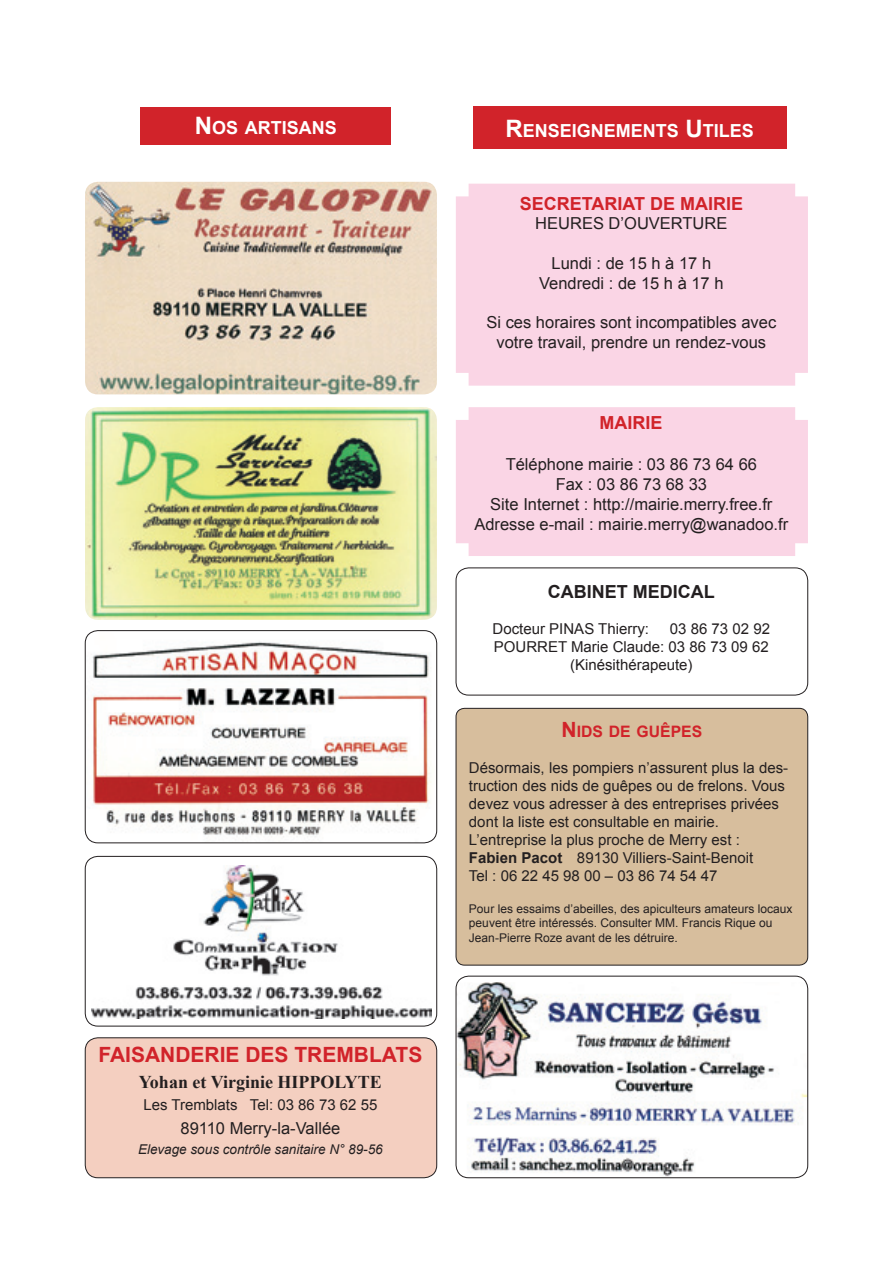
<style>
.page{position:relative;width:893px;height:1263px;background:#fff}
.page>*{position:absolute;margin:0;border:0;box-sizing:border-box;transform-origin:0 0}
.t1{font:700 21px "Arial";color:#d1232a}
.t2{font:700 18px "Arial";color:#fff}
.t3{font:700 18px "Arial";color:#d1232a}
.t4{font:700 18px "Times New Roman";color:#231f20}
.t5{font:700 18px "Arial";color:#231f20}
.t6{font:16.5px/19.8px "Arial";color:#231f20;text-align:center}
.t7{font:700 15.75px "Arial";color:#d1232a}
.t8{font:15px/18px "Arial";color:#231f20}
.t9{font:italic 13.5px "Arial";color:#231f20}
.t10{font:12px/14.4px "Arial";color:#231f20}
.s1{font-size:24px}
.s2{font-size:21px}
.s3{font-weight:700}
</style>
<div class="page">
<div style="left:85px;top:1038px;width:352px;height:140px;background:#f4cfc0;border-radius:13px"></div>
<div style="left:85px;top:1037px;width:352px;height:141px;border:1px solid #231f20;border-radius:13px"></div>
<img style="left:91px;top:866px;width:341px;height:152px">
<div style="left:85px;top:856px;width:352px;height:170px;border:1px solid #231f20;border-radius:13px"></div>
<img style="left:85px;top:631px;width:352px;height:212px">
<div style="left:85px;top:630px;width:352px;height:213px;border:1px solid #231f20;border-radius:13px"></div>
<img style="left:85px;top:407px;width:352px;height:213px">
<img style="left:85px;top:182px;width:352px;height:212px">
<div style="left:140px;top:107px;width:251px;height:38px;background:#d1232a"></div>
<div style="left:473px;top:107px;width:314px;height:42px;background:#d1232a"></div>
<div style="left:456px;top:184px;width:352px;height:202px;background:#fad5e5"></div>
<div style="left:456px;top:407px;width:352px;height:149px;background:#fad5e5"></div>
<div style="left:456px;top:568px;width:352px;height:127px;border:1px solid #231f20;border-radius:13px"></div>
<div style="left:456px;top:708px;width:352px;height:257px;background:#d7be9d;border-radius:9px"></div>
<div style="left:456px;top:708px;width:352px;height:257px;border:1px solid #231f20;border-radius:9px"></div>
<img style="left:456px;top:982px;width:352px;height:196px">
<div style="left:456px;top:976px;width:352px;height:202px;border:1px solid #231f20;border-radius:13px"></div>
<p class="t2" style="left:195px;top:116px;width:144px"><span class="s1">N</span> OS ARTISANS</p>
<p class="t2" style="left:506px;top:118px;width:250px"><span class="s1">R</span>ENSEIGNEMENTS <span class="s1">U</span>TILES</p>
<p class="t3" style="left:520px;top:191px;width:225px">SECRETARIAT DE MAIRIE</p>
<p class="t6" style="left:535px;top:214px;width:194px">HEURES D’OUVERTURE</p>
<p class="t6" style="left:539px;top:253px;width:186px">Lundi : de 15 h à 17 h<br>Vendredi : de 15 h à 17 h</p>
<p class="t6" style="left:486px;top:313px;width:291px">Si ces horaires sont incompatibles avec votre travail, prendre un rendez-vous</p>
<p class="t3" style="left:600px;top:411px;width:64px">MAIRIE</p>
<p class="t6" style="left:474px;top:455px;width:315px">Téléphone mairie : 03 86 73 64 66<br>Fax : 03 86 73 68 33<br>Site Internet : http://mairie.merry.free.fr Adresse e-mail : mairie.merry@wanadoo.fr</p>
<p class="t5" style="left:548px;top:580px;width:168px">CABINET MEDICAL</p>
<p class="t8" style="left:493px;top:620px;width:158px">Docteur PINAS Thierry:</p>
<p class="t8" style="left:670px;top:620px;width:102px">03 86 73 02 92</p>
<p class="t8" style="left:494px;top:638px;width:276px">POURRET Marie Claude: 03 86 73 09 62</p>
<p class="t8" style="left:570px;top:656px;width:124px">(Kinésithérapeute)</p>
<h1 class="t1" style="left:98px;top:1040px;width:14px">FAISANDERIE</h1>
<h1 class="t1" style="left:245px;top:1040px;width:15px">DES</h1>
<h1 class="t1" style="left:294px;top:1040px;width:15px">TRE</h1>
<h1 class="t1" style="left:336px;top:1040px;width:32px">MBLATS</h1>
<p class="t4" style="left:139px;top:1069px;width:244px">Yohan et Virginie HIPPOLYTE</p>
<p class="t8" style="left:143px;top:1096px;width:236px">Les Tremblats Tel: 03 86 73 62 55</p>
<p class="t6" style="left:180px;top:1118px;width:161px">89110 Merry-la-Vallée</p>
<p class="t9" style="left:138px;top:1141px;width:246px">Elevage sous contrôle sanitaire N° 89-56</p>
<p class="t7" style="left:562px;top:721px;width:142px"><span class="s2">N</span> IDS DE GUÊPES</p>
<p class="t8" style="left:469px;top:758px;width:321px">Désormais, les pompiers n’assurent plus la des&shy;truction des nids de guêpes ou de frelons. Vous devez vous adresser à des entreprises privées dont la liste est consultable en mairie.<br>L’entreprise la plus proche de Merry est :<br><span class="s3">Fabien Pacot</span> 89130 Villiers-Saint-Benoit<br>Tel : 06 22 45 98 00 – 03 86 74 54 47</p>
<p class="t10" style="left:469px;top:902px;width:325px">Pour les essaims d’abeilles, des apiculteurs amateurs locaux peuvent être intéressés. Consulter MM. Francis Rique ou<br>Jean-Pierre Roze avant de les détruire.</p>
</div>
